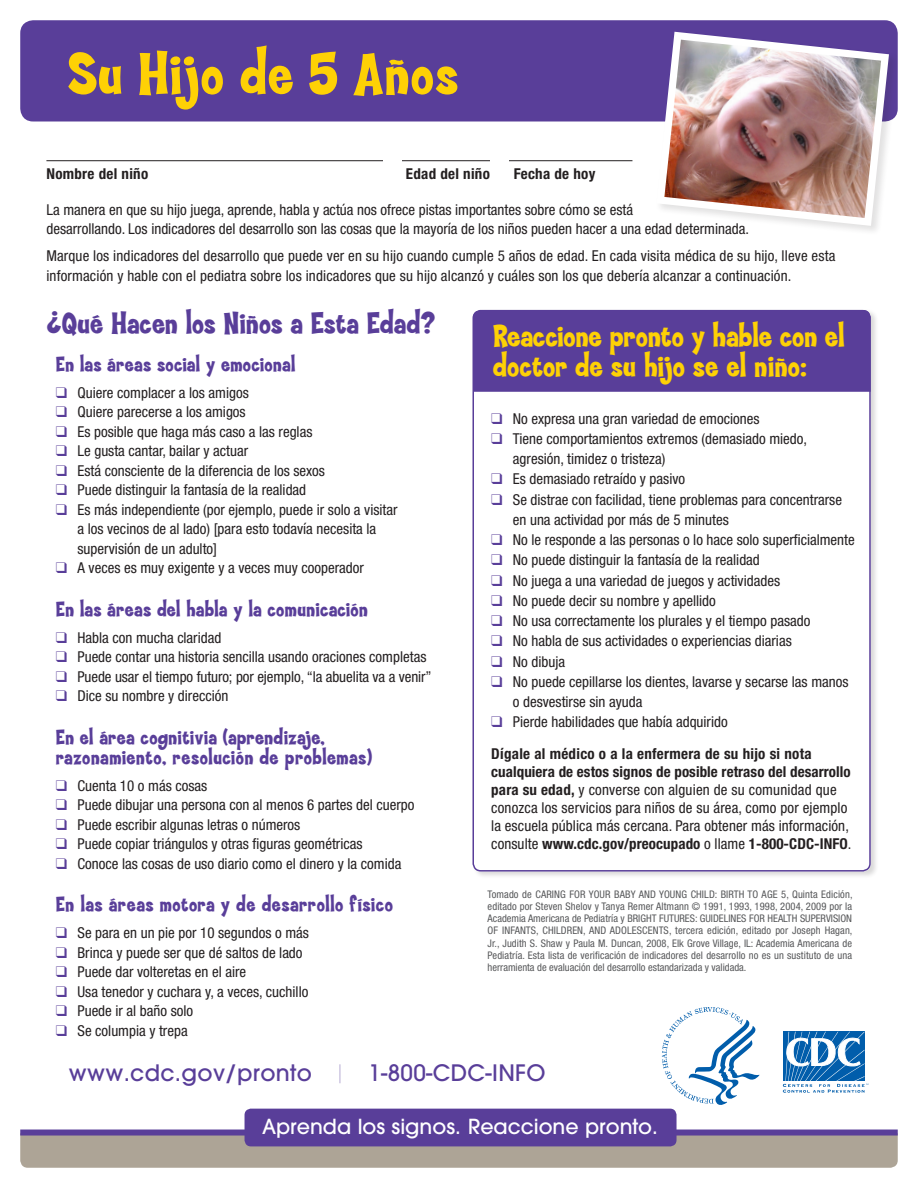
<style>
.page{position:relative;width:918px;height:1188px;background:#fff}
.page>*{position:absolute;margin:0;border:0;box-sizing:border-box;transform-origin:0 0}
.t1{font:800 61.5px "Coop";letter-spacing:.02em;color:#fed105}
.t2{font:800 32.25px/30px "Coop";letter-spacing:-.005em;color:#fed105}
.t3{font:800 31.5px "Coop";color:#593e99}
.t4{font:500 22.5px "Avant Garde";letter-spacing:.015em;color:#593e99}
.t5{font:800 21.75px/20px "Coop";letter-spacing:.015em;color:#593e99}
.t6{font:500 20.7px "Avant Garde";color:#fff}
.t7{font:condensed 15px/18px "Helvetica Neue";color:#231f20}
.t8{font:700 condensed 15px "Helvetica Neue";letter-spacing:.02em;color:#231f20}
.t9{font:condensed 10.5px/12.3px "Helvetica Neue";color:#57585a;text-align:justify}
.s1{color:#593e99}
.s2{font-weight:700}
.s3{font-weight:200;color:#9c8dc3}
</style>
<div class="page">
<div style="left:20px;top:20px;width:878px;height:102px;background:#593e99;border-radius:13px"></div>
<hr style="left:46px;top:160px;width:586px;height:1px;background:#231f20">
<div style="left:383px;top:155px;width:19px;height:13px;background:#fff"></div>
<div style="left:490px;top:155px;width:19px;height:12px;background:#fff"></div>
<div style="left:472px;top:308px;width:406px;height:571px;background:#231f20;opacity:.17"></div>
<div style="left:473px;top:310px;width:398px;height:562px;background:#fff;border-radius:8px"></div>
<div style="left:473px;top:310px;width:398px;height:82px;background:#593e99"></div>
<div style="left:473px;top:310px;width:398px;height:562px;border:2px solid #593e99;border-radius:8px"></div>
<div style="left:655px;top:30px;width:244px;height:206px;background:#231f20;opacity:.13"></div>
<svg style="left:656px;top:32px;width:233px;height:194px"></svg>
<img style="left:664px;top:40px;width:217px;height:178px">
<div style="left:20px;top:1136px;width:878px;height:32px;background:#ada496"></div>
<div style="left:20px;top:1130px;width:878px;height:6px;background:#593e99"></div>
<div style="left:245px;top:1109px;width:432px;height:37px;background:#593e99;border-radius:6px"></div>
<svg style="left:783px;top:1031px;width:82px;height:1px"></svg>
<svg style="left:783px;top:1032px;width:85px;height:61px"></svg>
<svg style="left:662px;top:1007px;width:98px;height:98px"></svg>
<p class="t1" style="left:68px;top:41px;width:392px">Su Hijo de 5 Años</p>
<p class="t8" style="left:46px;top:165px;width:103px">Nombre del niño</p>
<p class="t8" style="left:406px;top:165px;width:86px">Edad del niño</p>
<p class="t8" style="left:514px;top:165px;width:83px">Fecha de hoy</p>
<p class="t7" style="left:46px;top:200px;width:704px;line-height:19.5px">La manera en que su hijo juega, aprende, habla y actúa nos ofrece pistas importantes sobre cómo se está<br>desarrollando. Los indicadores del desarrollo son las cosas que la mayoría de los niños pueden hacer a una edad determinada.</p>
<p class="t7" style="left:46px;top:246px;width:790px;line-height:19.5px">Marque los indicadores del desarrollo que puede ver en su hijo cuando cumple 5 años de edad. En cada visita médica de su hijo, lleve esta información y hable con el pediatra sobre los indicadores que su hijo alcanzó y cuáles son los que debería alcanzar a continuación.</p>
<p class="t3" style="left:47px;top:306px;width:390px">¿Qué Hacen los Niños a Esta Edad?</p>
<p class="t5" style="left:56px;top:355px;width:241px">En las áreas social y emocional</p>
<p class="t7" style="left:56px;top:383px;width:194px"><span class="s1">❑</span> Quiere complacer a los amigos</p>
<p class="t7" style="left:56px;top:403px;width:191px"><span class="s1">❑</span> Quiere parecerse a los amigos</p>
<p class="t7" style="left:56px;top:422px;width:258px"><span class="s1">❑</span> Es posible que haga más caso a las reglas</p>
<p class="t7" style="left:56px;top:442px;width:194px"><span class="s1">❑</span> Le gusta cantar, bailar y actuar</p>
<p class="t7" style="left:56px;top:461px;width:271px"><span class="s1">❑</span> Está consciente de la diferencia de los sexos</p>
<p class="t7" style="left:56px;top:481px;width:252px"><span class="s1">❑</span> Puede distinguir la fantasía de la realidad</p>
<p class="t7" style="left:78px;top:500px;width:322px;line-height:19.5px;text-indent:-22px"><span class="s1">❑</span> Es más independiente (por ejemplo, puede ir solo a visitar a los vecinos de al lado) [para esto todavía necesita la supervisión de un adulto]</p>
<p class="t7" style="left:56px;top:559px;width:309px"><span class="s1">❑</span> A veces es muy exigente y a veces muy cooperador</p>
<p class="t5" style="left:56px;top:600px;width:313px">En las áreas del habla y la comunicación</p>
<p class="t7" style="left:56px;top:628px;width:167px"><span class="s1">❑</span> Habla con mucha claridad</p>
<p class="t7" style="left:56px;top:648px;width:372px"><span class="s1">❑</span> Puede contar una historia sencilla usando oraciones completas</p>
<p class="t7" style="left:56px;top:667px;width:377px"><span class="s1">❑</span> Puede usar el tiempo futuro; por ejemplo, “la abuelita va a venir”</p>
<p class="t7" style="left:56px;top:687px;width:174px"><span class="s1">❑</span> Dice su nombre y dirección</p>
<p class="t5" style="left:56px;top:728px;width:318px">En el área cognitivia (aprendizaje, razonamiento, resolución de problemas)</p>
<p class="t7" style="left:56px;top:776px;width:153px"><span class="s1">❑</span> Cuenta 10 o más cosas</p>
<p class="t7" style="left:56px;top:796px;width:360px"><span class="s1">❑</span> Puede dibujar una persona con al menos 6 partes del cuerpo</p>
<p class="t7" style="left:56px;top:815px;width:246px"><span class="s1">❑</span> Puede escribir algunas letras o números</p>
<p class="t7" style="left:56px;top:835px;width:308px"><span class="s1">❑</span> Puede copiar triángulos y otras figuras geométricas</p>
<p class="t7" style="left:56px;top:854px;width:347px"><span class="s1">❑</span> Conoce las cosas de uso diario como el dinero y la comida</p>
<p class="t5" style="left:56px;top:895px;width:339px">En las áreas motora y de desarrollo físico</p>
<p class="t7" style="left:56px;top:924px;width:255px"><span class="s1">❑</span> Se para en un pie por 10 segundos o más</p>
<p class="t7" style="left:56px;top:943px;width:248px"><span class="s1">❑</span> Brinca y puede ser que dé saltos de lado</p>
<p class="t7" style="left:56px;top:963px;width:192px"><span class="s1">❑</span> Puede dar volteretas en el aire</p>
<p class="t7" style="left:56px;top:982px;width:254px"><span class="s1">❑</span> Usa tenedor y cuchara y, a veces, cuchillo</p>
<p class="t7" style="left:56px;top:1002px;width:139px"><span class="s1">❑</span> Puede ir al baño solo</p>
<p class="t7" style="left:56px;top:1021px;width:133px"><span class="s1">❑</span> Se columpia y trepa</p>
<p class="t2" style="left:493px;top:322px;width:354px">Reaccione pronto y hable con el doctor de su hijo se el niño:</p>
<p class="t7" style="left:491px;top:409px;width:270px"><span class="s1">❑</span> No expresa una gran variedad de emociones</p>
<p class="t7" style="left:513px;top:428px;width:296px;line-height:20.2px;text-indent:-22px"><span class="s1">❑</span> Tiene comportamientos extremos (demasiado miedo, agresión, timidez o tristeza)</p>
<p class="t7" style="left:491px;top:470px;width:195px"><span class="s1">❑</span> Es demasiado retraído y pasivo</p>
<p class="t7" style="left:513px;top:489px;width:331px;line-height:20.2px;text-indent:-22px"><span class="s1">❑</span> Se distrae con facilidad, tiene problemas para concentrarse en una actividad por más de 5 minutes</p>
<p class="t7" style="left:491px;top:531px;width:365px"><span class="s1">❑</span> No le responde a las personas o lo hace solo superficialmente</p>
<p class="t7" style="left:491px;top:551px;width:270px"><span class="s1">❑</span> No puede distinguir la fantasía de la realidad</p>
<p class="t7" style="left:491px;top:571px;width:290px"><span class="s1">❑</span> No juega a una variedad de juegos y actividades</p>
<p class="t7" style="left:491px;top:592px;width:226px"><span class="s1">❑</span> No puede decir su nombre y apellido</p>
<p class="t7" style="left:491px;top:612px;width:321px"><span class="s1">❑</span> No usa correctamente los plurales y el tiempo pasado</p>
<p class="t7" style="left:491px;top:632px;width:302px"><span class="s1">❑</span> No habla de sus actividades o experiencias diarias</p>
<p class="t7" style="left:491px;top:652px;width:75px"><span class="s1">❑</span> No dibuja</p>
<p class="t7" style="left:513px;top:671px;width:337px;line-height:20.2px;text-indent:-22px"><span class="s1">❑</span> No puede cepillarse los dientes, lavarse y secarse las manos o desvestirse sin ayuda</p>
<p class="t7" style="left:491px;top:713px;width:238px"><span class="s1">❑</span> Pierde habilidades que había adquirido</p>
<p class="t7" style="left:491px;top:745px;width:362px"><span class="s2">Dígale al médico o a la enfermera de su hijo si nota cualquiera de estos signos de posible retraso del desarrollo para su edad,</span> y converse con alguien de su comunidad que conozca los servicios para niños de su área, como por ejemplo la escuela pública más cercana. Para obtener más información, consulte <span class="s2">www.cdc.gov/preocupado</span> o llame <span class="s2">1-800-CDC-INFO</span>.</p>
<p class="t9" style="left:488px;top:888px;width:366px">Tomado de CARING FOR YOUR BABY AND YOUNG CHILD: BIRTH TO AGE 5, Quinta Edición, editado por Steven Shelov y Tanya Remer Altmann © 1991, 1993, 1998, 2004, 2009 por la Academia Americana de Pediatría y BRIGHT FUTURES: GUIDELINES FOR HEALTH SUPERVISION OF INFANTS, CHILDREN, AND ADOLESCENTS, tercera edición, editado por Joseph Hagan, Jr., Judith S. Shaw y Paula M. Duncan, 2008, Elk Grove Village, IL: Academia Americana de Pediatría. Esta lista de verificación de indicadores del desarrollo no es un sustituto de una herramienta de evaluación del desarrollo estandarizada y validada.</p>
<p class="t4" style="left:69px;top:1059px;width:478px">www.cdc.gov/pronto <span class="s3">|</span> 1-800-CDC-INFO</p>
<p class="t6" style="left:262px;top:1114px;width:397px">Aprenda los signos. Reaccione pronto.</p>
</div>
